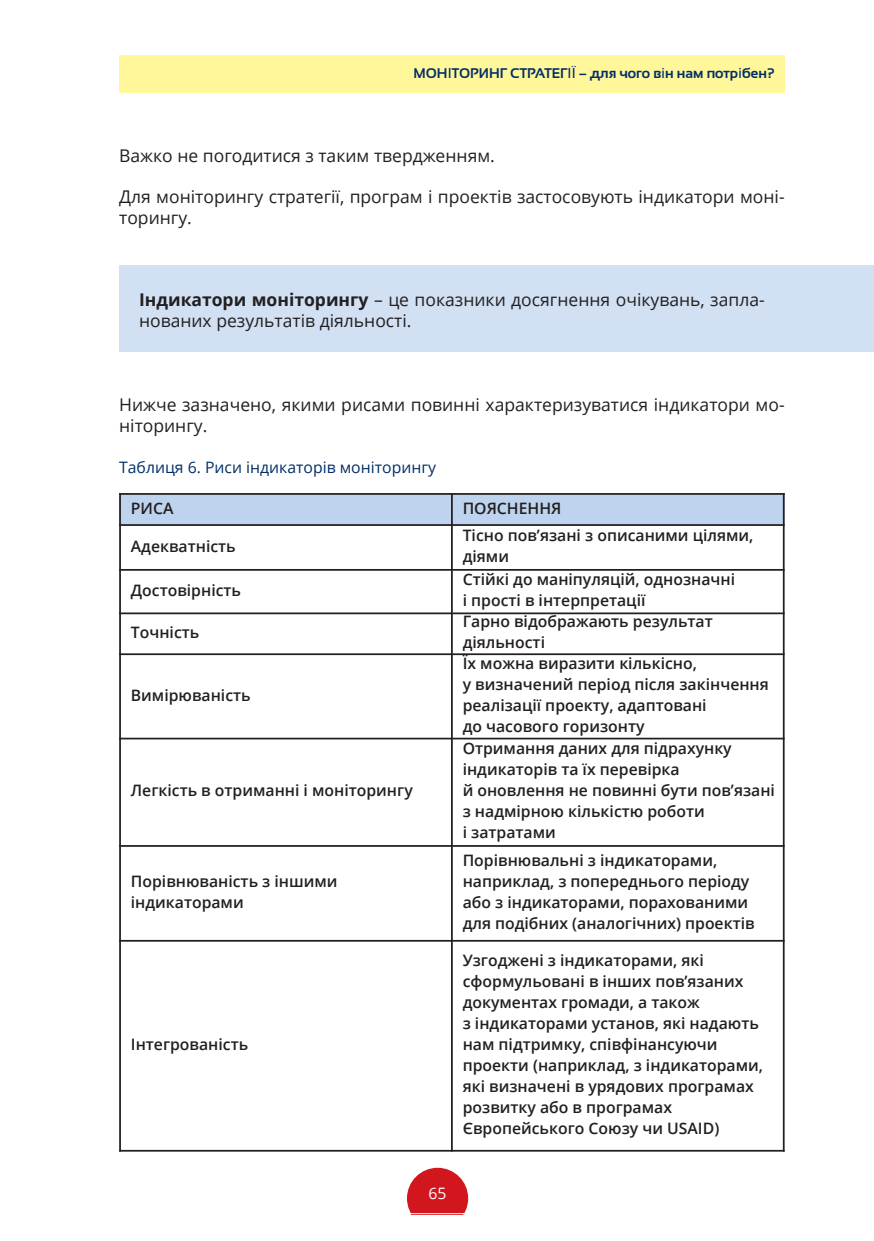
<style>
.page{position:relative;width:874px;height:1241px;background:#fff}
.page>*{position:absolute;margin:0;border:0;box-sizing:border-box;transform-origin:0 0}
.t1{font:17.5px/21px "Open Sans";color:#231f20}
.t2{font:600 15.75px/21px "Open Sans";color:#231f20}
.t3{font:15.75px "Open Sans";color:#002e68}
.t4{font:15.75px "Open Sans";color:#fff}
.t5{font:700 14px "Sansation";color:#002e68}
.s1{font-family:"Lucida Grande";font-weight:400}
.s2{font-weight:700}
</style>
<div class="page">
<div style="left:407px;top:1167px;width:61px;height:61px;background:#d2161e;border-radius:50%"></div>
<div style="left:392px;top:1212px;width:94px;height:19px;background:#fff"></div>
<hr style="left:410px;top:1213px;width:53px;height:1px;background:#d2161e">
<div style="left:119px;top:265px;width:754px;height:86px;background:#d1e0f2"></div>
<div style="left:119px;top:55px;width:665px;height:38px;background:#fff79a"></div>
<div style="left:119px;top:493px;width:332px;height:32px;background:#bed3ed"></div>
<div style="left:451px;top:493px;width:333px;height:32px;background:#bed3ed"></div>
<hr style="left:119px;top:493px;width:2px;height:658px;background:#231f20">
<hr style="left:451px;top:493px;width:1px;height:658px;background:#231f20">
<hr style="left:782px;top:493px;width:2px;height:658px;background:#231f20">
<hr style="left:119px;top:493px;width:665px;height:1px;background:#231f20">
<hr style="left:119px;top:524px;width:665px;height:2px;background:#231f20">
<hr style="left:119px;top:569px;width:665px;height:1px;background:#231f20">
<hr style="left:119px;top:612px;width:665px;height:2px;background:#231f20">
<hr style="left:119px;top:653px;width:665px;height:2px;background:#231f20">
<hr style="left:119px;top:737px;width:665px;height:2px;background:#231f20">
<hr style="left:119px;top:845px;width:665px;height:1px;background:#231f20">
<hr style="left:119px;top:939px;width:665px;height:2px;background:#231f20">
<hr style="left:119px;top:1149px;width:665px;height:2px;background:#231f20">
<p class="t5" style="left:413px;top:66px;width:362px">МОН<span class="s1">І</span>ТОРИНГ СТРАТЕГ<span class="s1">ІЇ</span> – для чого в<span class="s1">і</span>н нам потр<span class="s1">і</span>бен?</p>
<p class="t5" style="left:368px;top:65px;width:408px">ZARZĄDZANIE STRATEGICZNE W SAMORZĄDZIE LOKALNYM</p>
<p class="t1" style="left:119px;top:145px;width:377px">Важко не погодитися з таким твердженням.</p>
<p class="t1" style="left:119px;top:186px;width:666px">Для моніторингу стратегії, програм і проектів застосовують індикатори моні&shy;торингу.</p>
<p class="t1" style="left:139px;top:288px;width:627px"><span class="s2">Індикатори моніторингу</span> – це показники досягнення очікувань, запла&shy;нованих результатів діяльності.</p>
<p class="t1" style="left:119px;top:393px;width:666px">Нижче зазначено, якими рисами повинні характеризуватися індикатори мо&shy;ніторингу.</p>
<p class="t3" style="left:119px;top:456px;width:318px">Таблиця 6. Риси індикаторів моніторингу</p>
<p class="t2" style="left:131px;top:497px;width:44px">РИСА</p>
<p class="t2" style="left:462px;top:497px;width:100px">ПОЯСНЕННЯ</p>
<p class="t2" style="left:131px;top:535px;width:106px">Адекватність</p>
<p class="t2" style="left:462px;top:524px;width:292px">Тісно пов’язані з описаними цілями, діями</p>
<p class="t2" style="left:131px;top:579px;width:112px">Достовірність</p>
<p class="t2" style="left:462px;top:568px;width:274px">Стійкі до маніпуляцій, однозначні і прості в інтерпретації</p>
<p class="t2" style="left:131px;top:621px;width:70px">Точність</p>
<p class="t2" style="left:462px;top:610px;width:251px">Гарно відображають результат діяльності</p>
<p class="t2" style="left:131px;top:683px;width:121px">Вимірюваність</p>
<p class="t2" style="left:462px;top:652px;width:307px">Їх можна виразити кількісно,<br>у визначений період після закінчення реалізації проекту, адаптовані<br>до часового горизонту</p>
<p class="t2" style="left:131px;top:779px;width:283px">Легкість в отриманні і моніторингу</p>
<p class="t2" style="left:131px;top:870px;width:208px">Порівнюваність з іншими індикаторами</p>
<p class="t2" style="left:131px;top:1033px;width:119px">Інтегрованість</p>
<p class="t2" style="left:462px;top:737px;width:313px">Отримання даних для підрахунку індикаторів та їх перевірка<br>й оновлення не повинні бути пов’язані з надмірною кількістю роботи<br>і затратами</p>
<p class="t2" style="left:462px;top:849px;width:293px">Порівнювальні з індикаторами, наприклад, з попереднього періоду або з індикаторами, порахованими для подібних (аналогічних) проектів</p>
<p class="t2" style="left:462px;top:949px;width:302px">Узгоджені з індикаторами, які сформульовані в інших пов’язаних документах громади, а також<br>з індикаторами установ, які надають нам підтримку, співфінансуючи проекти (наприклад, з індикаторами, які визначені в урядових програмах розвитку або в програмах<br>Європейського Союзу чи USAID)</p>
<p class="t4" style="left:428px;top:1182px;width:20px">65</p>
</div>
